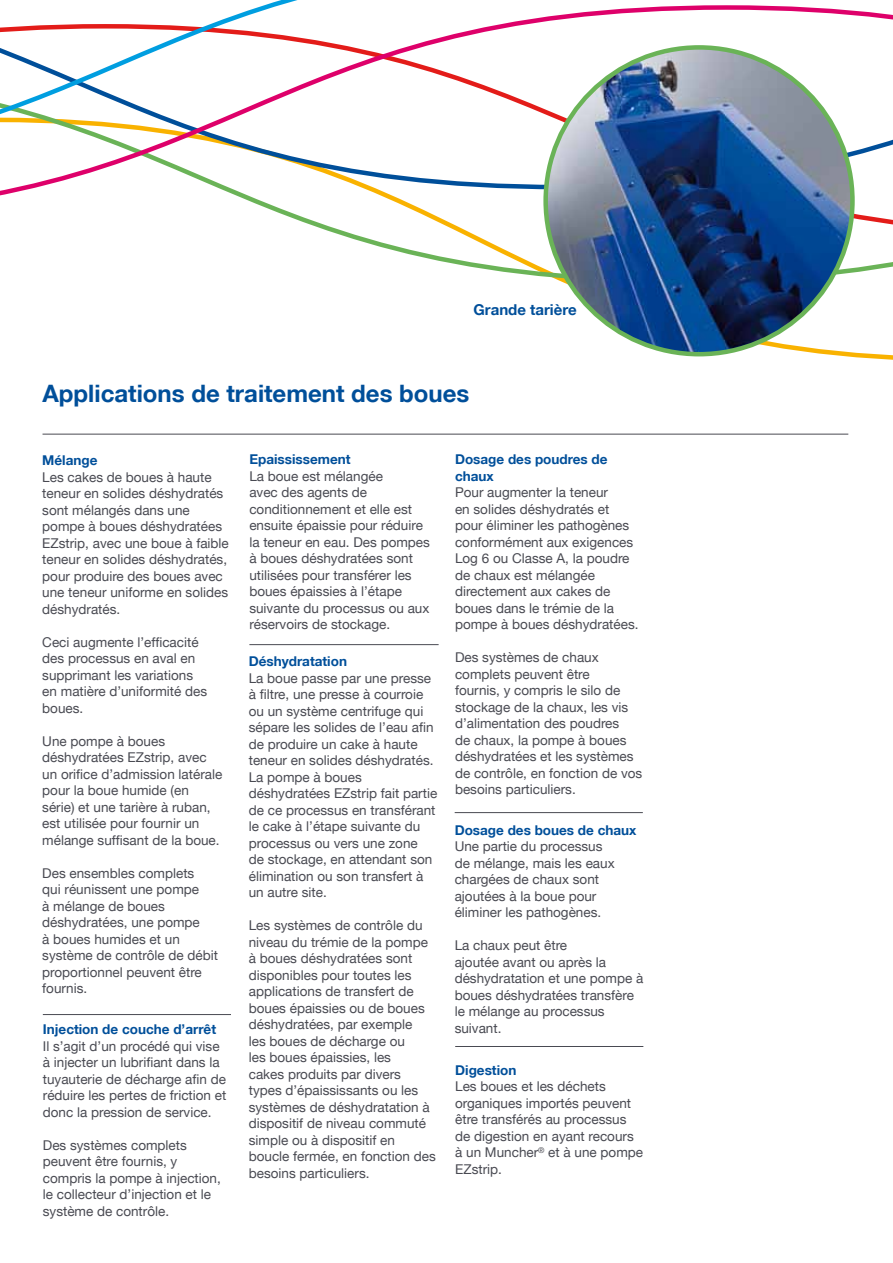
<style>
.page{position:relative;width:893px;height:1263px;background:#fff}
.page>*{position:absolute;margin:0;border:0;box-sizing:border-box;transform-origin:0 0}
.t1{font:700 24px "Helvetica Neue LT";color:#004f9a}
.t2{font:700 15px "Helvetica Neue LT";color:#004f9a}
.t3{font:13.5px/16.5px "Helvetica Neue LT";color:#494a52}
.t4{font:700 13.5px/16.5px "Helvetica Neue LT";color:#004f9a}
</style>
<div class="page">
<svg style="left:568px;top:285px;width:325px;height:75px"></svg>
<svg style="left:295px;top:219px;width:598px;height:66px"></svg>
<svg style="left:0;top:3px;width:893px;height:216px"></svg>
<img style="left:546px;top:47px;width:306px;height:307px;border-radius:153px">
<hr style="left:249px;top:644px;width:190px;height:1px;background:#494a52">
<hr style="left:43px;top:1014px;width:188px;height:1px;background:#494a52">
<hr style="left:455px;top:812px;width:188px;height:1px;background:#494a52">
<hr style="left:455px;top:1046px;width:188px;height:1px;background:#494a52">
<hr style="left:43px;top:434px;width:805px;height:1px;background:#494a52">
<p class="t2" style="left:474px;top:301px;width:105px">Grande tarière</p>
<h1 class="t1" style="left:43px;top:379px;width:428px">Applications de traitement des boues</h1>
<p class="t4" style="left:42px;top:452px;width:57px">Mélange</p>
<p class="t3" style="left:42px;top:468px;width:188px">Les cakes de boues à haute teneur en solides déshydratés sont mélangés dans une pompe à boues déshydratées<br>EZstrip, avec une boue à faible teneur en solides déshydratés, pour produire des boues avec une teneur uniforme en solides déshydratés.</p>
<p class="t3" style="left:42px;top:633px;width:166px">Ceci augmente l’efficacité des processus en aval en supprimant les variations en matière d’uniformité des boues.</p>
<p class="t3" style="left:42px;top:732px;width:182px">Une pompe à boues déshydratées EZstrip, avec un orifice d’admission latérale pour la boue humide (en série) et une tarière à ruban, est utilisée pour fournir un mélange suffisant de la boue.</p>
<p class="t3" style="left:42px;top:864px;width:177px">Des ensembles complets<br>qui réunissent une pompe<br>à mélange de boues déshydratées, une pompe<br>à boues humides et un système de contrôle de débit proportionnel peuvent être fournis.</p>
<p class="t4" style="left:43px;top:1021px;width:175px">Injection de couche d’arrêt</p>
<p class="t3" style="left:43px;top:1037px;width:185px">Il s’agit d’un procédé qui vise à injecter un lubrifiant dans la tuyauterie de décharge afin de réduire les pertes de friction et donc la pression de service.</p>
<p class="t3" style="left:43px;top:1136px;width:180px">Des systèmes complets peuvent être fournis, y compris la pompe à injection, le collecteur d’injection et le système de contrôle.</p>
<p class="t4" style="left:249px;top:451px;width:103px">Epaississement</p>
<p class="t3" style="left:249px;top:468px;width:182px">La boue est mélangée<br>avec des agents de conditionnement et elle est ensuite épaissie pour réduire la teneur en eau. Des pompes à boues déshydratées sont utilisées pour transférer les boues épaissies à l’étape suivante du processus ou aux réservoirs de stockage.</p>
<p class="t4" style="left:249px;top:653px;width:100px">Déshydratation</p>
<p class="t3" style="left:249px;top:669px;width:190px">La boue passe par une presse à filtre, une presse à courroie ou un système centrifuge qui sépare les solides de l’eau afin de produire un cake à haute teneur en solides déshydratés.<br>La pompe à boues déshydratées EZstrip fait partie de ce processus en transférant le cake à l’étape suivante du processus ou vers une zone<br>de stockage, en attendant son élimination ou son transfert à un autre site.</p>
<p class="t3" style="left:249px;top:917px;width:189px">Les systèmes de contrôle du niveau du trémie de la pompe à boues déshydratées sont disponibles pour toutes les applications de transfert de boues épaissies ou de boues déshydratées, par exemple<br>les boues de décharge ou<br>les boues épaissies, les<br>cakes produits par divers types d’épaississants ou les systèmes de déshydratation à dispositif de niveau commuté simple ou à dispositif en boucle fermée, en fonction des besoins particuliers.</p>
<p class="t4" style="left:455px;top:451px;width:154px">Dosage des poudres de chaux</p>
<p class="t3" style="left:455px;top:484px;width:185px">Pour augmenter la teneur<br>en solides déshydratés et pour éliminer les pathogènes conformément aux exigences<br>Log 6 ou Classe A, la poudre de chaux est mélangée directement aux cakes de boues dans le trémie de la pompe à boues déshydratées.</p>
<p class="t3" style="left:455px;top:649px;width:189px">Des systèmes de chaux complets peuvent être<br>fournis, y compris le silo de stockage de la chaux, les vis d’alimentation des poudres<br>de chaux, la pompe à boues déshydratées et les systèmes de contrôle, en fonction de vos besoins particuliers.</p>
<p class="t4" style="left:455px;top:821px;width:183px">Dosage des boues de chaux</p>
<p class="t3" style="left:455px;top:838px;width:162px">Une partie du processus de mélange, mais les eaux chargées de chaux sont ajoutées à la boue pour éliminer les pathogènes.</p>
<p class="t3" style="left:455px;top:937px;width:190px">La chaux peut être<br>ajoutée avant ou après la déshydratation et une pompe à boues déshydratées transfère le mélange au processus suivant.</p>
<p class="t4" style="left:455px;top:1061px;width:63px">Digestion</p>
<p class="t3" style="left:455px;top:1078px;width:189px">Les boues et les déchets organiques importés peuvent être transférés au processus de digestion en ayant recours à un Muncher<sup>®</sup> et à une pompe<br>EZstrip.</p>
</div>
